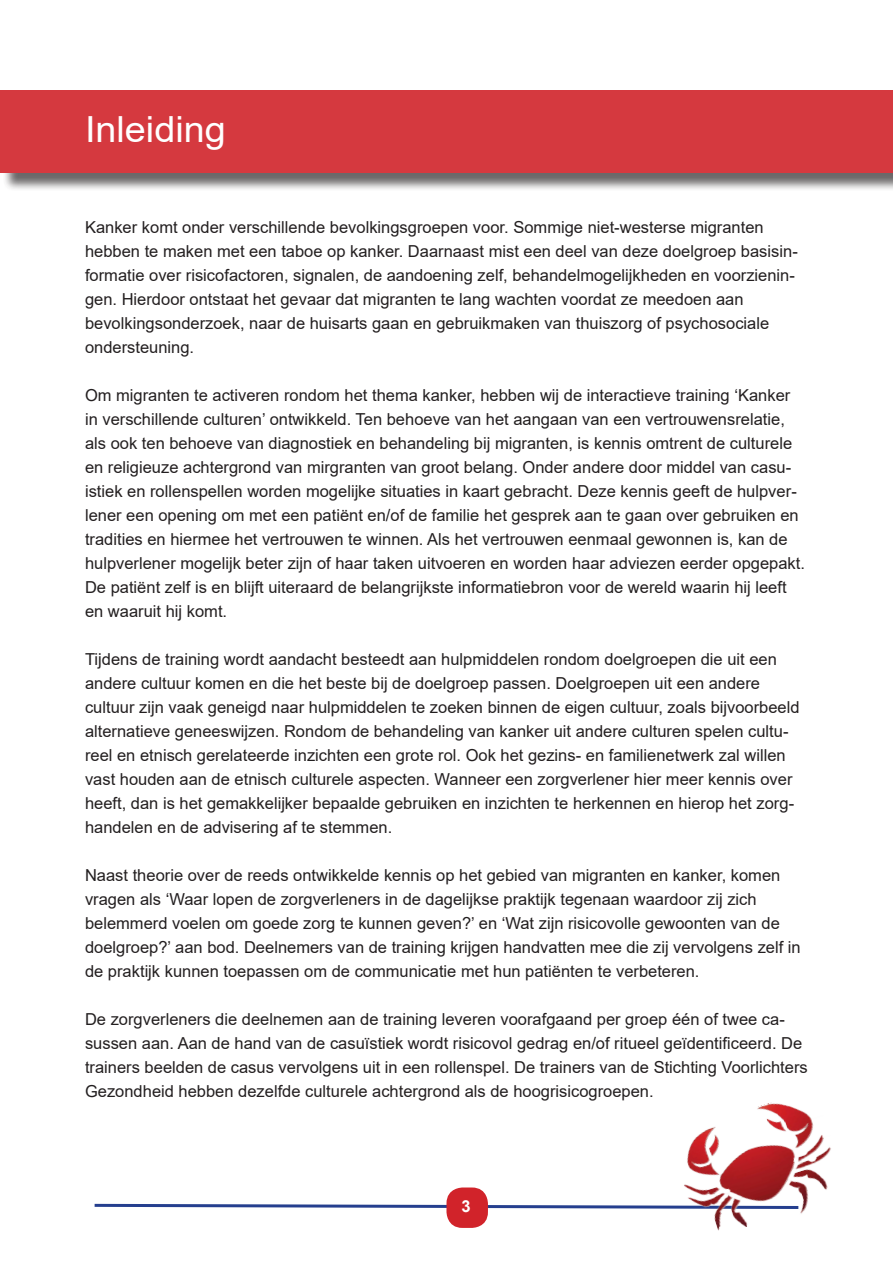
<style>
.page{position:relative;width:893px;height:1263px;background:#fff}
.page>*{position:absolute;margin:0;border:0;box-sizing:border-box;transform-origin:0 0}
.t1{font:36px "Arial";color:#fff;scale:1.05 1}
.t2{font:16.5px/24px "Arial";color:#231f20}
.t3{font:700 16.5px "Arial";color:#fff}
</style>
<div class="page">
<svg style="left:94px;top:1203px;width:573px;height:6px"></svg>
<div style="left:446px;top:1187px;width:42px;height:41px;background:#d1232a;border-radius:16px"></div>
<img style="left:667px;top:1102px;width:164px;height:129px">
<div style="left:2px;top:93px;width:891px;height:99px;background:#231f20;opacity:.75"></div>
<div style="left:0;top:90px;width:893px;height:83px;background:#d5393f"></div>
<p class="t1" style="left:85px;top:105px;width:136px">Inleiding</p>
<p class="t2" style="left:85px;top:215px;width:680px">Kanker komt onder verschillende bevolkingsgroepen voor. Sommige niet-westerse migranten</p>
<p class="t2" style="left:85px;top:239px;width:714px">hebben te maken met een taboe op kanker. Daarnaast mist een deel van deze doelgroep basisin&shy;formatie over risicofactoren, signalen, de aandoening zelf, behandelmogelijkheden en voorzienin&shy;gen. Hierdoor ontstaat het gevaar dat migranten te lang wachten voordat ze meedoen aan</p>
<p class="t2" style="left:85px;top:311px;width:686px">bevolkingsonderzoek, naar de huisarts gaan en gebruikmaken van thuiszorg of psychosociale</p>
<p class="t2" style="left:85px;top:335px;width:111px">ondersteuning.</p>
<p class="t2" style="left:85px;top:383px;width:721px">Om migranten te activeren rondom het thema kanker, hebben wij de interactieve training ‘Kanker in verschillende culturen’ ontwikkeld. Ten behoeve van het aangaan van een vertrouwensrelatie, als ook ten behoeve van diagnostiek en behandeling bij migranten, is kennis omtrent de culturele en religieuze achtergrond van mirgranten van groot belang. Onder andere door middel van casu&shy;ïstiek en rollenspellen worden mogelijke situaties in kaart gebracht. Deze kennis geeft de hulpver&shy;lener een opening om met een patiënt en/of de familie het gesprek aan te gaan over gebruiken en tradities en hiermee het vertrouwen te winnen. Als het vertrouwen eenmaal gewonnen is, kan de hulpverlener mogelijk beter zijn of haar taken uitvoeren en worden haar adviezen eerder opgepakt.<br>De patiënt zelf is en blijft uiteraard de belangrijkste informatiebron voor de wereld waarin hij leeft en waaruit hij komt.</p>
<p class="t2" style="left:85px;top:647px;width:693px">Tijdens de training wordt aandacht besteedt aan hulpmiddelen rondom doelgroepen die uit een</p>
<p class="t2" style="left:85px;top:671px;width:716px">andere cultuur komen en die het beste bij de doelgroep passen. Doelgroepen uit een andere cultuur zijn vaak geneigd naar hulpmiddelen te zoeken binnen de eigen cultuur, zoals bijvoorbeeld alternatieve geneeswijzen. Rondom de behandeling van kanker uit andere culturen spelen cultu&shy;reel en etnisch gerelateerde inzichten een grote rol. Ook het gezins- en familienetwerk zal willen vast houden aan de etnisch culturele aspecten. Wanneer een zorgverlener hier meer kennis over heeft, dan is het gemakkelijker bepaalde gebruiken en inzichten te herkennen en hierop het zorg&shy;handelen en de advisering af te stemmen.</p>
<p class="t2" style="left:85px;top:863px;width:717px">Naast theorie over de reeds ontwikkelde kennis op het gebied van migranten en kanker, komen vragen als ‘Waar lopen de zorgverleners in de dagelijkse praktijk tegenaan waardoor zij zich belemmerd voelen om goede zorg te kunnen geven?’ en ‘Wat zijn risicovolle gewoonten van de doelgroep?’ aan bod. Deelnemers van de training krijgen handvatten mee die zij vervolgens zelf in de praktijk kunnen toepassen om de communicatie met hun patiënten te verbeteren.</p>
<p class="t2" style="left:85px;top:1007px;width:724px">De zorgverleners die deelnemen aan de training leveren voorafgaand per groep één of twee ca&shy;sussen aan. Aan de hand van de casuïstiek wordt risicovol gedrag en/of ritueel geïdentificeerd. De trainers beelden de casus vervolgens uit in een rollenspel. De trainers van de Stichting Voorlichters Gezondheid hebben dezelfde culturele achtergrond als de hoogrisicogroepen.</p>
<p class="t3" style="left:461px;top:1195px;width:11px">3</p>
</div>
